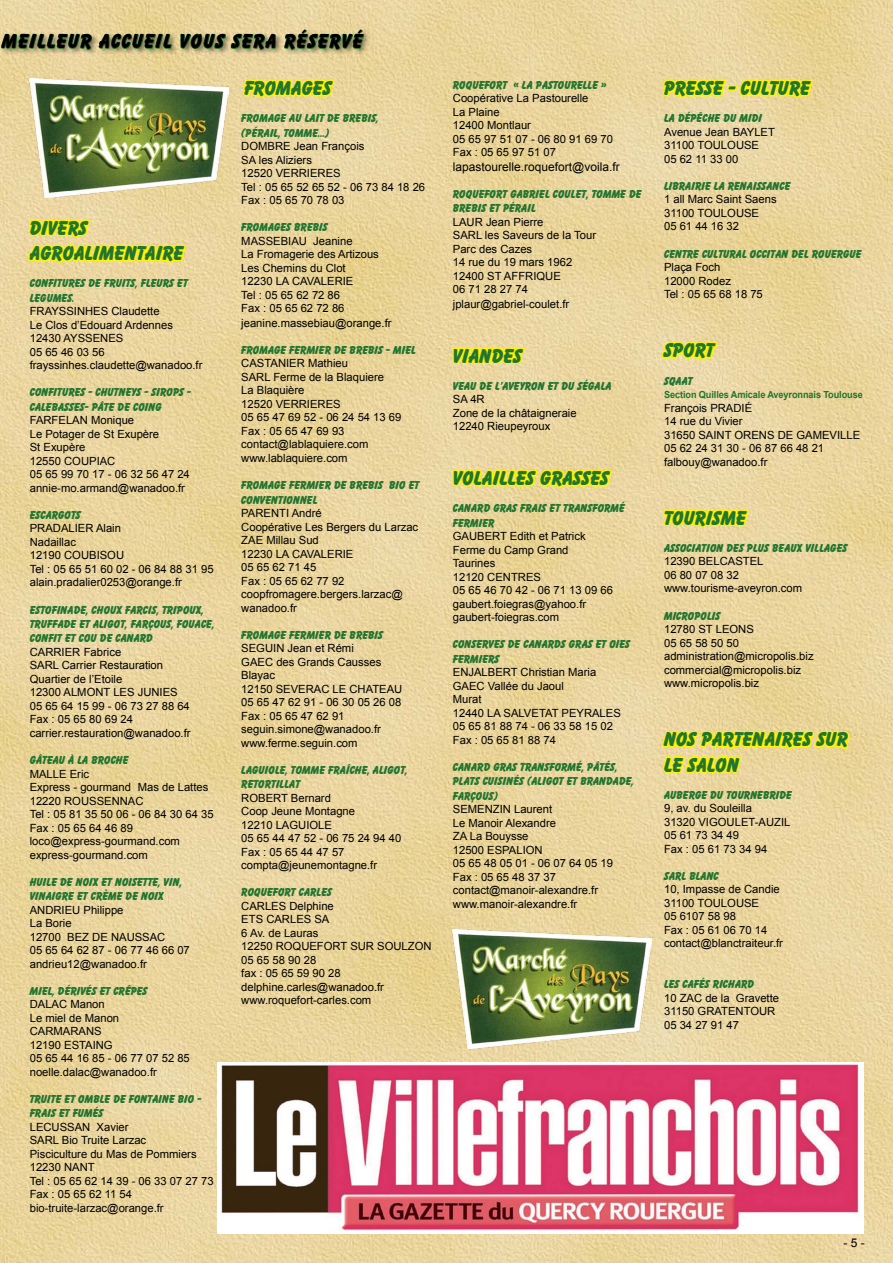
<style>
.page{position:relative;width:893px;height:1263px;background:#fff}
.page>*{position:absolute;margin:0;border:0;box-sizing:border-box;transform-origin:0 0}
.t1{font:21px/25.2px "Balloon";color:#21752f}
.t2{font:21px "Balloon";letter-spacing:.06em;color:#000}
.t3{font:12px/14.4px "Balloon";color:#21752f}
.t4{font:12px "Arial";color:#000}
.t5{font:11.25px/13.5px "Arial";color:#000}
.t6{font:700 9.75px "Arial";letter-spacing:-.01em;color:#21752f;scale:.94 1}
</style>
<div class="page">
<img style="left:0;top:0;width:893px;height:1263px">
<svg style="left:657px;top:66px;width:158px;height:52px;background:#efdd79"></svg>
<svg style="left:651px;top:271px;width:100px;height:277px;background:#ebd897"></svg>
<svg style="left:660px;top:693px;width:191px;height:117px;background:#edd983"></svg>
<svg style="left:450px;top:309px;width:77px;height:92px;background:#edda89"></svg>
<svg style="left:450px;top:451px;width:164px;height:57px;background:#eedb78"></svg>
<img style="left:453px;top:929px;width:199px;height:119px">
<div style="left:0;top:29px;width:371px;height:28px;background:#000;opacity:.5"></div>
<svg style="left:1px;top:0;width:363px;height:299px;background:#e4d291"></svg>
<img style="left:30px;top:79px;width:199px;height:119px">
<img style="left:218px;top:1062px;width:645px;height:171px">
<h1 class="t2" style="left:2px;top:30px;width:362px">MEILLEUR ACCUEIL VOUS SERA RÉSERVÉ</h1>
<h1 class="t1" style="left:30px;top:215px;width:155px">DIVERS<br>AGROALIMENTAIRE</h1>
<p class="t3" style="left:30px;top:276px;width:160px">CONFITURES DE FRUITS, FLEURS ET<br>LEGUMES.</p>
<p class="t5" style="left:30px;top:305px;width:174px">FRAYSSINHES Claudette<br>Le Clos d’Edouard Ardennes<br>12430 AYSSENES<br>05 65 46 03 56 frayssinhes.claudette@wanadoo.fr</p>
<p class="t3" style="left:30px;top:385px;width:163px">CONFITURES - CHUTNEYS - SIROPS -<br>CALEBASSES- PÂTE DE COING</p>
<p class="t5" style="left:30px;top:414px;width:162px">FARFELAN Monique<br>Le Potager de St Exupère<br>St Exupère<br>12550 COUPIAC<br>05 65 99 70 17 - 06 32 56 47 24 annie-mo.armand@wanadoo.fr</p>
<p class="t3" style="left:30px;top:508px;width:53px">ESCARGOTS</p>
<p class="t5" style="left:30px;top:522px;width:185px">PRADALIER Alain<br>Nadaillac<br>12190 COUBISOU<br>Tel : 05 65 51 60 02 - 06 84 88 31 95 alain.pradalier0253@orange.fr</p>
<p class="t3" style="left:30px;top:602px;width:186px">ESTOFINADE, CHOUX FARCIS, TRIPOUX,<br>TRUFFADE ET ALIGOT, FARÇOUS, FOUACE,<br>CONFIT ET COU DE CANARD</p>
<p class="t5" style="left:30px;top:645px;width:162px">CARRIER Fabrice<br>SARL Carrier Restauration<br>Quartier de l’Etoile<br>12300 ALMONT LES JUNIES<br>05 65 64 15 99 - 06 73 27 88 64<br>Fax : 05 65 80 69 24 carrier.restauration@wanadoo.fr</p>
<p class="t3" style="left:30px;top:753px;width:100px">GÂTEAU À LA BROCHE</p>
<p class="t5" style="left:30px;top:767px;width:185px">MALLE Eric<br>Express - gourmand Mas de Lattes<br>12220 ROUSSENNAC<br>Tel : 05 81 35 50 06 - 06 84 30 64 35<br>Fax : 05 65 64 46 89 loco@express-gourmand.com express-gourmand.com</p>
<p class="t3" style="left:30px;top:874px;width:154px">HUILE DE NOIX ET NOISETTE, VIN,<br>VINAIGRE ET CRÈME DE NOIX</p>
<p class="t5" style="left:30px;top:903px;width:162px">ANDRIEU Philippe<br>La Borie<br>12700 BEZ DE NAUSSAC<br>05 65 64 62 87 - 06 77 46 66 07 andrieu12@wanadoo.fr</p>
<p class="t3" style="left:30px;top:983px;width:119px">MIEL, DÉRIVÉS ET CRÊPES</p>
<p class="t5" style="left:30px;top:998px;width:162px">DALAC Manon<br>Le miel de Manon<br>CARMARANS<br>12190 ESTAING<br>05 65 44 16 85 - 06 77 07 52 85 noelle.dalac@wanadoo.fr</p>
<p class="t3" style="left:30px;top:1091px;width:173px">TRUITE ET OMBLE DE FONTAINE BIO -<br>FRAIS ET FUMÉS</p>
<p class="t5" style="left:30px;top:1120px;width:185px">LECUSSAN Xavier<br>SARL Bio Truite Larzac<br>Pisciculture du Mas de Pommiers<br>12230 NANT<br>Tel : 05 65 62 14 39 - 06 33 07 27 73<br>Fax : 05 65 62 11 54 bio-truite-larzac@orange.fr</p>
<h1 class="t1" style="left:244px;top:75px;width:89px">FROMAGES</h1>
<p class="t3" style="left:241px;top:111px;width:139px">FROMAGE AU LAIT DE BREBIS, (PÉRAIL, TOMME...)</p>
<p class="t5" style="left:241px;top:140px;width:185px">DOMBRE Jean François<br>SA les Aliziers<br>12520 VERRIERES<br>Tel : 05 65 52 65 52 - 06 73 84 18 26<br>Fax : 05 65 70 78 03</p>
<p class="t3" style="left:241px;top:220px;width:88px">FROMAGES BREBIS</p>
<p class="t5" style="left:241px;top:234px;width:152px">MASSEBIAU Jeanine<br>La Fromagerie des Artizous<br>Les Chemins du Clot<br>12230 LA CAVALERIE<br>Tel : 05 65 62 72 86<br>Fax : 05 65 62 72 86 jeanine.massebiau@orange.fr</p>
<p class="t3" style="left:241px;top:343px;width:176px">FROMAGE FERMIER DE BREBIS - MIEL</p>
<p class="t5" style="left:241px;top:357px;width:162px">CASTANIER Mathieu<br>SARL Ferme de la Blaquiere<br>La Blaquière<br>12520 VERRIERES<br>05 65 47 69 52 - 06 24 54 13 69<br>Fax : 05 65 47 69 93 contact@lablaquiere.com www.lablaquiere.com</p>
<p class="t3" style="left:241px;top:478px;width:180px">FROMAGE FERMIER DE BREBIS BIO ET<br>CONVENTIONNEL</p>
<p class="t5" style="left:241px;top:506px;width:178px">PARENTI André<br>Coopérative Les Bergers du Larzac<br>ZAE Millau Sud<br>12230 LA CAVALERIE<br>05 65 62 71 45<br>Fax : 05 65 62 77 92 coopfromagere.bergers.larzac@ wanadoo.fr</p>
<p class="t3" style="left:241px;top:627px;width:143px">FROMAGE FERMIER DE BREBIS</p>
<p class="t5" style="left:241px;top:642px;width:163px">SEGUIN Jean et Rémi<br>GAEC des Grands Causses<br>Blayac<br>12150 SEVERAC LE CHATEAU<br>05 65 47 62 91 - 06 30 05 26 08<br>Fax : 05 65 47 62 91 seguin.simone@wanadoo.fr www.ferme.seguin.com</p>
<p class="t3" style="left:241px;top:762px;width:168px">LAGUIOLE, TOMME FRAÎCHE, ALIGOT,<br>RETORTILLAT</p>
<p class="t5" style="left:241px;top:791px;width:162px">ROBERT Bernard<br>Coop Jeune Montagne<br>12210 LAGUIOLE<br>05 65 44 47 52 - 06 75 24 94 40<br>Fax : 05 65 44 47 57 compta@jeunemontagne.fr</p>
<p class="t3" style="left:241px;top:885px;width:92px">ROQUEFORT CARLES</p>
<p class="t5" style="left:241px;top:899px;width:192px">CARLES Delphine<br>ETS CARLES SA<br>6 Av. de Lauras<br>12250 ROQUEFORT SUR SOULZON<br>05 65 58 90 28<br>fax : 05 65 59 90 28 delphine.carles@wanadoo.fr www.roquefort-carles.com</p>
<p class="t3" style="left:453px;top:77px;width:155px">ROQUEFORT « LA PASTOURELLE »</p>
<p class="t5" style="left:453px;top:92px;width:162px">Coopérative La Pastourelle<br>La Plaine<br>12400 Montlaur<br>05 65 97 51 07 - 06 80 91 69 70<br>Fax : 05 65 97 51 07</p>
<p class="t4" style="left:453px;top:158px;width:168px">lapastourelle.roquefort@voila.fr</p>
<p class="t3" style="left:453px;top:186px;width:190px">ROQUEFORT GABRIEL COULET, TOMME DE<br>BREBIS ET PÉRAIL</p>
<p class="t5" style="left:453px;top:215px;width:145px">LAUR Jean Pierre<br>SARL les Saveurs de la Tour<br>Parc des Cazes<br>14 rue du 19 mars 1962<br>12400 ST AFFRIQUE<br>06 71 28 27 74 jplaur@gabriel-coulet.fr</p>
<h1 class="t1" style="left:453px;top:343px;width:71px">VIANDES</h1>
<p class="t3" style="left:453px;top:378px;width:160px">VEAU DE L’AVEYRON ET DU SÉGALA</p>
<p class="t5" style="left:453px;top:393px;width:125px">SA 4R<br>Zone de la châtaigneraie<br>12240 Rieupeyroux</p>
<h1 class="t1" style="left:453px;top:465px;width:158px">VOLAILLES GRASSES</h1>
<p class="t3" style="left:453px;top:501px;width:174px">CANARD GRAS FRAIS ET TRANSFORMÉ<br>FERMIER</p>
<p class="t5" style="left:453px;top:530px;width:162px">GAUBERT Edith et Patrick<br>Ferme du Camp Grand<br>Taurines<br>12120 CENTRES<br>05 65 46 70 42 - 06 71 13 09 66 gaubert.foiegras@yahoo.fr gaubert-foiegras.com</p>
<p class="t3" style="left:453px;top:637px;width:179px">CONSERVES DE CANARDS GRAS ET OIES<br>FERMIERS</p>
<p class="t5" style="left:453px;top:666px;width:170px">ENJALBERT Christian Maria<br>GAEC Vallée du Jaoul<br>Murat<br>12440 LA SALVETAT PEYRALES<br>05 65 81 88 74 - 06 33 58 15 02<br>Fax : 05 65 81 88 74</p>
<p class="t3" style="left:453px;top:760px;width:183px">CANARD GRAS TRANSFORMÉ, PÂTÉS,<br>PLATS CUISINÉS (ALIGOT ET BRANDADE,<br>FARÇOUS)</p>
<p class="t5" style="left:453px;top:803px;width:162px">SEMENZIN Laurent<br>Le Manoir Alexandre<br>ZA La Bouysse<br>12500 ESPALION<br>05 65 48 05 01 - 06 07 64 05 19<br>Fax : 05 65 48 37 37 contact@manoir-alexandre.fr www.manoir-alexandre.fr</p>
<h1 class="t1" style="left:664px;top:75px;width:148px">PRESSE - CULTURE</h1>
<p class="t3" style="left:664px;top:111px;width:100px">LA DÉPÊCHE DU MIDI</p>
<p class="t5" style="left:664px;top:125px;width:112px">Avenue Jean BAYLET<br>31100 TOULOUSE<br>05 62 11 33 00</p>
<p class="t3" style="left:664px;top:179px;width:128px">LIBRAIRIE LA RENAISSANCE</p>
<p class="t5" style="left:664px;top:193px;width:114px">1 all Marc Saint Saens<br>31100 TOULOUSE<br>05 61 44 16 32</p>
<p class="t3" style="left:664px;top:246px;width:199px">CENTRE CULTURAL OCCITAN DEL ROUERGUE</p>
<p class="t5" style="left:664px;top:261px;width:100px">Plaça Foch<br>12000 Rodez<br>Tel : 05 65 68 18 75</p>
<h1 class="t1" style="left:664px;top:338px;width:52px">SPORT</h1>
<p class="t3" style="left:664px;top:373px;width:30px">SQAAT</p>
<p class="t6" style="left:664px;top:388px;width:213px">Section Quilles Amicale Aveyronnais Toulouse</p>
<p class="t5" style="left:664px;top:401px;width:198px">François PRADIÉ<br>14 rue du Vivier<br>31650 SAINT ORENS DE GAMEVILLE<br>05 62 24 31 30 - 06 87 66 48 21 falbouy@wanadoo.fr</p>
<h1 class="t1" style="left:664px;top:505px;width:84px">TOURISME</h1>
<p class="t3" style="left:664px;top:541px;width:185px">ASSOCIATION DES PLUS BEAUX VILLAGES</p>
<p class="t5" style="left:664px;top:555px;width:140px">12390 BELCASTEL<br>06 80 07 08 32 www.tourisme-aveyron.com</p>
<p class="t3" style="left:664px;top:608px;width:58px">MICROPOLIS</p>
<p class="t5" style="left:664px;top:622px;width:151px">12780 ST LEONS<br>05 65 58 50 50 administration@micropolis.biz commercial@micropolis.biz www.micropolis.biz</p>
<h1 class="t1" style="left:664px;top:726px;width:185px">NOS PARTENAIRES SUR<br>LE SALON</h1>
<p class="t3" style="left:664px;top:787px;width:129px">AUBERGE DU TOURNEBRIDE</p>
<p class="t5" style="left:664px;top:801px;width:128px">9, av. du Souleilla<br>31320 VIGOULET-AUZIL<br>05 61 73 34 49<br>Fax : 05 61 73 34 94</p>
<p class="t3" style="left:664px;top:868px;width:56px">SARL BLANC</p>
<p class="t5" style="left:664px;top:883px;width:120px">10, Impasse de Candie<br>31100 TOULOUSE<br>05 6107 58 98<br>Fax : 05 61 06 70 14 contact@blanctraiteur.fr</p>
<p class="t3" style="left:664px;top:977px;width:92px">LES CAFÉS RICHARD</p>
<p class="t5" style="left:664px;top:991px;width:117px">10 ZAC de la Gravette<br>31150 GRATENTOUR<br>05 34 27 91 47</p>
<p class="t4" style="left:844px;top:1235px;width:23px">- 5 -</p>
</div>
